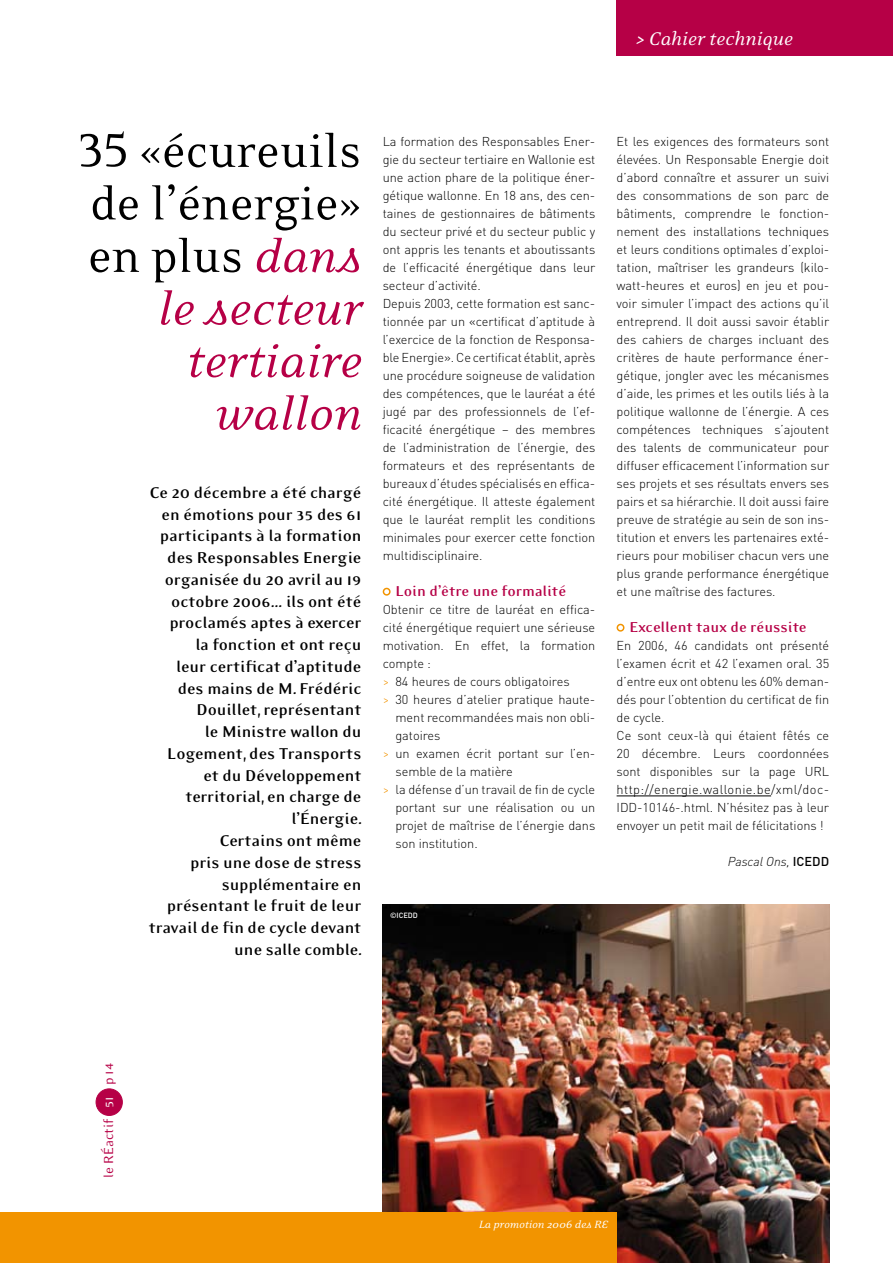
<style>
.page{position:relative;width:893px;height:1263px;background:#fff}
.page>*{position:absolute;margin:0;border:0;box-sizing:border-box;transform-origin:0 0}
.t1{font:52.5px/52.5px "Eidetic Neo";color:#000;text-align:right}
.t2{font:italic 21px "Eidetic Neo";color:#fff}
.t3{font:700 18px/21.8px "Eidetic Modern";color:#000;text-align:right}
.t4{font:700 16.5px "Eidetic Modern";color:#b60046}
.t5{font:15px "Eidetic Modern";color:#b60046}
.t6{font:300 12.75px/18px "DIN";letter-spacing:-.005em;color:#000}
.t7{font:italic 300 12.75px "DIN";letter-spacing:-.005em;color:#000}
.t8{font:italic 12px "Eidetic Neo";color:#fff}
.t9{font:500 7.5px "DIN";letter-spacing:-.005em;color:#fff}
.s1{font-style:italic;color:#b60046}
.s2{color:#f29400}
.s3{font-weight:500;font-style:normal}
.s4{color:#fff}
</style>
<div class="page">
<div style="left:383px;top:588px;width:8px;height:8px;border:2px solid #f29400;border-radius:50%"></div>
<hr style="left:617px;top:796px;width:154px;height:1px;background:#000">
<div style="left:617px;top:624px;width:7px;height:8px;border:2px solid #f29400;border-radius:50%"></div>
<div style="left:617px;top:0;width:276px;height:55px;background:#b60046"></div>
<img style="left:383px;top:905px;width:446px;height:358px">
<div style="left:0;top:1212px;width:617px;height:51px;background:#f29400"></div>
<div style="left:96px;top:1089px;width:26px;height:26px;background:#b60046;border-radius:50%"></div>
<div style="left:96px;top:1088px;width:27px;height:28px;border:1px solid #b60046;border-radius:50%"></div>
<h2 class="t2" style="left:636px;top:19px;width:158px">&gt; Cahier technique</h2>
<h2 class="t2" style="left:636px;top:28px;width:158px">&gt; Cahier technique</h2>
<h1 class="t1" style="left:78px;top:126px;width:284px">35 «écureuils de l’énergie» en plus <span class="s1">dans le secteur tertiaire wallon</span></h1>
<p class="t3" style="left:149px;top:482px;width:215px">Ce 20 décembre a été chargé en émotions pour 35 des 61 participants à la formation des Responsables Energie organisée du 20 avril au 19 octobre 2006… ils ont été proclamés aptes à exercer<br>la fonction et ont reçu<br>leur certificat d’aptitude des mains de M. Frédéric<br>Douillet,représentant<br>le Ministre wallon du<br>Logement, des Transports et du Développement territorial, en charge de l’énergie.<br>Certains ont même<br>pris une dose de stress supplémentaire en présentant le fruit de leur travail de fin de cycle devant une salle comble.</p>
<p class="t6" style="left:383px;top:132px;width:214px">La formation des Responsables Ener&shy;gie du secteur tertiaire en Wallonie est une action phare de la politique éner&shy;gétique wallonne. En 18 ans, des cen&shy;taines de gestionnaires de bâtiments du secteur privé et du secteur public y ont appris les tenants et aboutissants de l’efficacité énergétique dans leur secteur d’activité.<br>Depuis 2003, cette formation est sanc&shy;tionnée par un «certificat d’aptitude à l’exercice de la fonction de Responsa&shy;ble Energie». Ce certificat établit, après une procédure soigneuse de validation des compétences, que le lauréat a été jugé par des professionnels de l’ef&shy;ficacité énergétique – des membres de l’administration de l’énergie, des formateurs et des représentants de bureaux d’études spécialisés en effica&shy;cité énergétique. Il atteste également que le lauréat remplit les conditions minimales pour exercer cette fonction multidisciplinaire.</p>
<p class="t4" style="left:395px;top:582px;width:172px">Loin d’être une formalité</p>
<p class="t6" style="left:383px;top:600px;width:214px">Obtenir ce titre de lauréat en effica-</p>
<p class="t6" style="left:383px;top:618px;width:214px">cité énergétique requiert une sérieuse</p>
<p class="t6" style="left:383px;top:636px;width:214px">motivation. En effet, la formation</p>
<p class="t6" style="left:383px;top:654px;width:50px">compte :</p>
<p class="t6" style="left:383px;top:672px;width:188px"><span class="s2">&gt;</span> 84 heures de cours obligatoires</p>
<p class="t6" style="left:383px;top:690px;width:214px"><span class="s2">&gt;</span> 30 heures d’atelier pratique haute-</p>
<p class="t6" style="left:395px;top:708px;width:201px">ment recommandées mais non obli-</p>
<p class="t6" style="left:395px;top:726px;width:47px">gatoires</p>
<p class="t6" style="left:383px;top:744px;width:214px"><span class="s2">&gt;</span> un examen écrit portant sur l’en-</p>
<p class="t6" style="left:395px;top:762px;width:119px">semble de la matière</p>
<p class="t6" style="left:383px;top:780px;width:214px"><span class="s2">&gt;</span> la défense d’un travail de fin de cycle</p>
<p class="t6" style="left:395px;top:798px;width:201px">portant sur une réalisation ou un</p>
<p class="t6" style="left:395px;top:816px;width:201px">projet de maîtrise de l’énergie dans</p>
<p class="t6" style="left:395px;top:834px;width:84px">son institution.</p>
<p class="t9" style="left:390px;top:910px;width:29px">©ICEDD</p>
<p class="t6" style="left:617px;top:132px;width:214px;text-align:justify">Et les exigences des formateurs sont élevées. Un Responsable Energie doit d’abord connaître et assurer un suivi des consommations de son parc de bâtiments, comprendre le fonction&shy;nement des installations techniques et leurs conditions optimales d’exploi&shy;tation, maîtriser les grandeurs (kilo&shy;watt-heures et euros) en jeu et pou&shy;voir simuler l’impact des actions qu’il entreprend. Il doit aussi savoir établir des cahiers de charges incluant des critères de haute performance éner&shy;gétique, jongler avec les mécanismes d’aide, les primes et les outils liés à la politique wallonne de l’énergie. A ces compétences techniques s’ajoutent des talents de communicateur pour diffuser efficacement l’information sur ses projets et ses résultats envers ses pairs et sa hiérarchie. Il doit aussi faire preuve de stratégie au sein de son ins&shy;titution et envers les partenaires exté&shy;rieurs pour mobiliser chacun vers une plus grande performance énergétique et une maîtrise des factures.</p>
<p class="t4" style="left:629px;top:618px;width:179px">Excellent taux de réussite</p>
<p class="t6" style="left:617px;top:636px;width:214px">En 2006, 46 candidats ont présenté l’examen écrit et 42 l’examen oral. 35 d’entre eux ont obtenu les 60% deman&shy;dés pour l’obtention du certificat de fin de cycle.<br>Ce sont ceux-là qui étaient fêtés ce 20 décembre. Leurs coordonnées sont disponibles sur la page URL http://energie.wallonie.be/xml/doc-IDD-10146-.html. N’hésitez pas à leur envoyer un petit mail de félicitations !</p>
<p class="t7" style="left:728px;top:853px;width:103px">Pascal Ons, <span class="s3">ICEDD</span></p>
<p class="t5" style="left:101px;top:1178px;width:115px;rotate:-90deg">le RÉactif <span class="s4">51</span> p 14</p>
<p class="t8" style="left:479px;top:1218px;width:131px">La promotion 2006 des RE</p>
</div>
